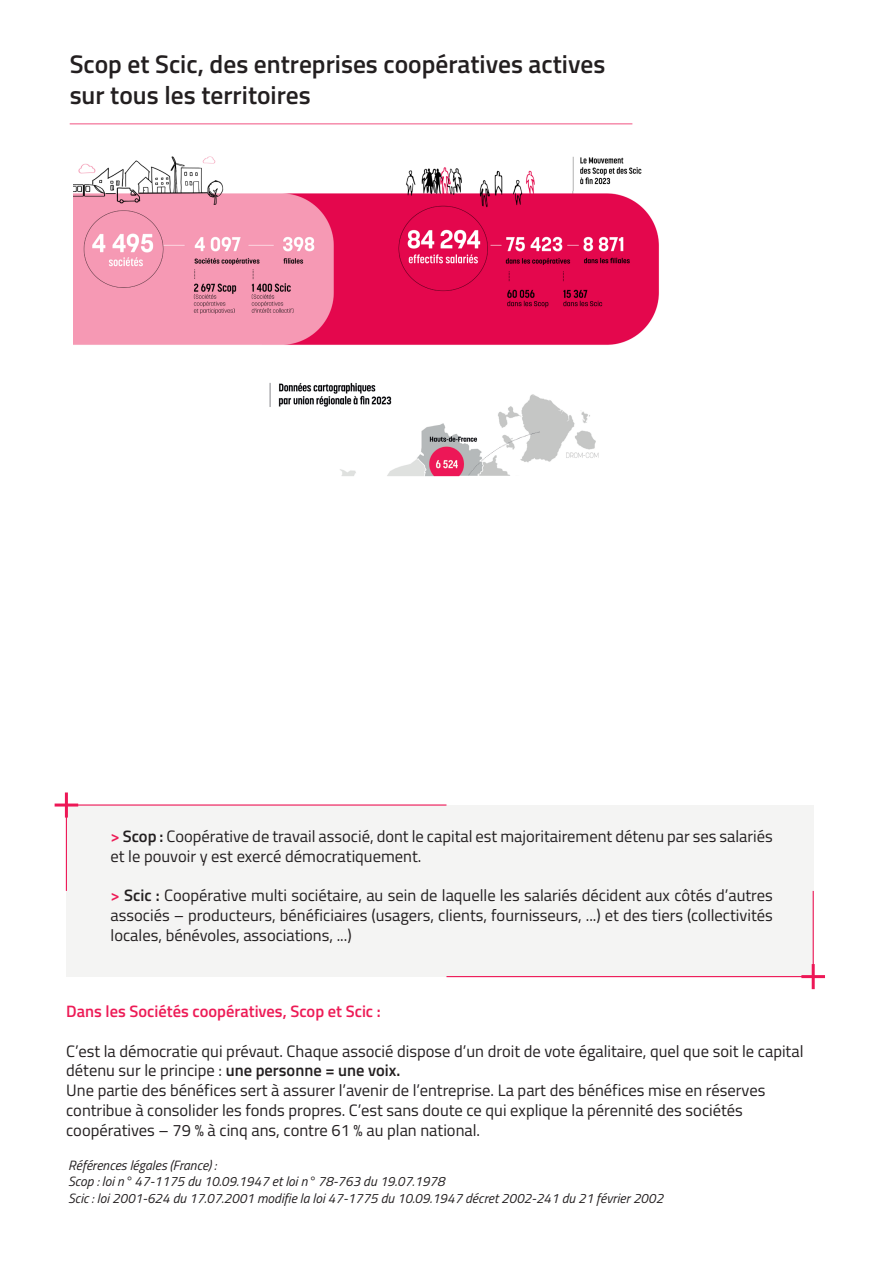
<style>
.page{position:relative;width:893px;height:1263px;background:#fff}
.page>*{position:absolute;margin:0;border:0;box-sizing:border-box;transform-origin:0 0}
.t1{font:600 25.5px "Titillium";color:#231f20}
.t2{font:16.5px/19.8px "Titillium";color:#231f20}
.t3{font:600 16.5px "Titillium";color:#ed1b56}
.t4{font:italic 13.5px "Titillium";color:#231f20}
.s1{font-weight:600;color:#ed1b56}
.s2{font-weight:600}
</style>
<div class="page">
<img style="left:73px;top:156px;width:586px;height:189px">
<div style="left:66px;top:805px;width:747px;height:171px;background:#f4f4f3"></div>
<img style="left:269px;top:382px;width:330px;height:95px">
<hr style="left:66px;top:805px;width:1px;height:86px;background:#ed1756">
<hr style="left:70px;top:123px;width:562px;height:2px;background:#ed1756">
<hr style="left:66px;top:804px;width:380px;height:2px;background:#ed1756">
<hr style="left:813px;top:891px;width:1px;height:86px;background:#ed1756">
<hr style="left:446px;top:976px;width:367px;height:1px;background:#ed1756">
<hr style="left:65px;top:792px;width:3px;height:25px;background:#ed1756">
<hr style="left:55px;top:803px;width:23px;height:3px;background:#ed1756">
<hr style="left:812px;top:964px;width:3px;height:25px;background:#ed1756">
<hr style="left:801px;top:975px;width:24px;height:3px;background:#ed1756">
<p class="t1" style="left:70px;top:45px;width:537px">Scop et Scic, des entreprises coopératives actives</p>
<p class="t1" style="left:70px;top:76px;width:243px">sur tous les territoires</p>
<p class="t2" style="left:111px;top:825px;width:664px"><span class="s1">&gt;</span> <span class="s2">Scop :</span> Coopérative de travail associé, dont le capital est majoritairement détenu par ses salariés et le pouvoir y est exercé démocratiquement.</p>
<p class="t2" style="left:111px;top:885px;width:664px;text-align:justify"><span class="s1">&gt;</span> <span class="s2">Scic :</span> Coopérative multi sociétaire, au sein de laquelle les salariés décident aux côtés d’autres associés – producteurs, bénéficiaires (usagers, clients, fournisseurs, ...) et des tiers (collectivités locales, bénévoles, associations, ...)</p>
<p class="t3" style="left:66px;top:999px;width:316px">Dans les Sociétés coopératives, Scop et Scic :</p>
<p class="t2" style="left:66px;top:1040px;width:739px">C’est la démocratie qui prévaut. Chaque associé dispose d’un droit de vote égalitaire, quel que soit le capital détenu sur le principe : <span class="s2">une personne = une voix.</span></p>
<p class="t2" style="left:66px;top:1080px;width:701px">Une partie des bénéfices sert à assurer l’avenir de l’entreprise. La part des bénéfices mise en réserves contribue à consolider les fonds propres. C’est sans doute ce qui explique la pérennité des sociétés</p>
<p class="t2" style="left:66px;top:1119px;width:415px">coopératives – 79 % à cinq ans, contre 61 % au plan national.</p>
<p class="t4" style="left:68px;top:1155px;width:150px">Références légales (France) :</p>
<p class="t4" style="left:68px;top:1172px;width:378px">Scop : loi n° 47-1175 du 10.09.1947 et loi n° 78-763 du 19.07.1978</p>
<p class="t4" style="left:68px;top:1188px;width:597px">Scic : loi 2001-624 du 17.07.2001 modifie la loi 47-1775 du 10.09.1947 décret 2002-241 du 21 février 2002</p>
</div>
